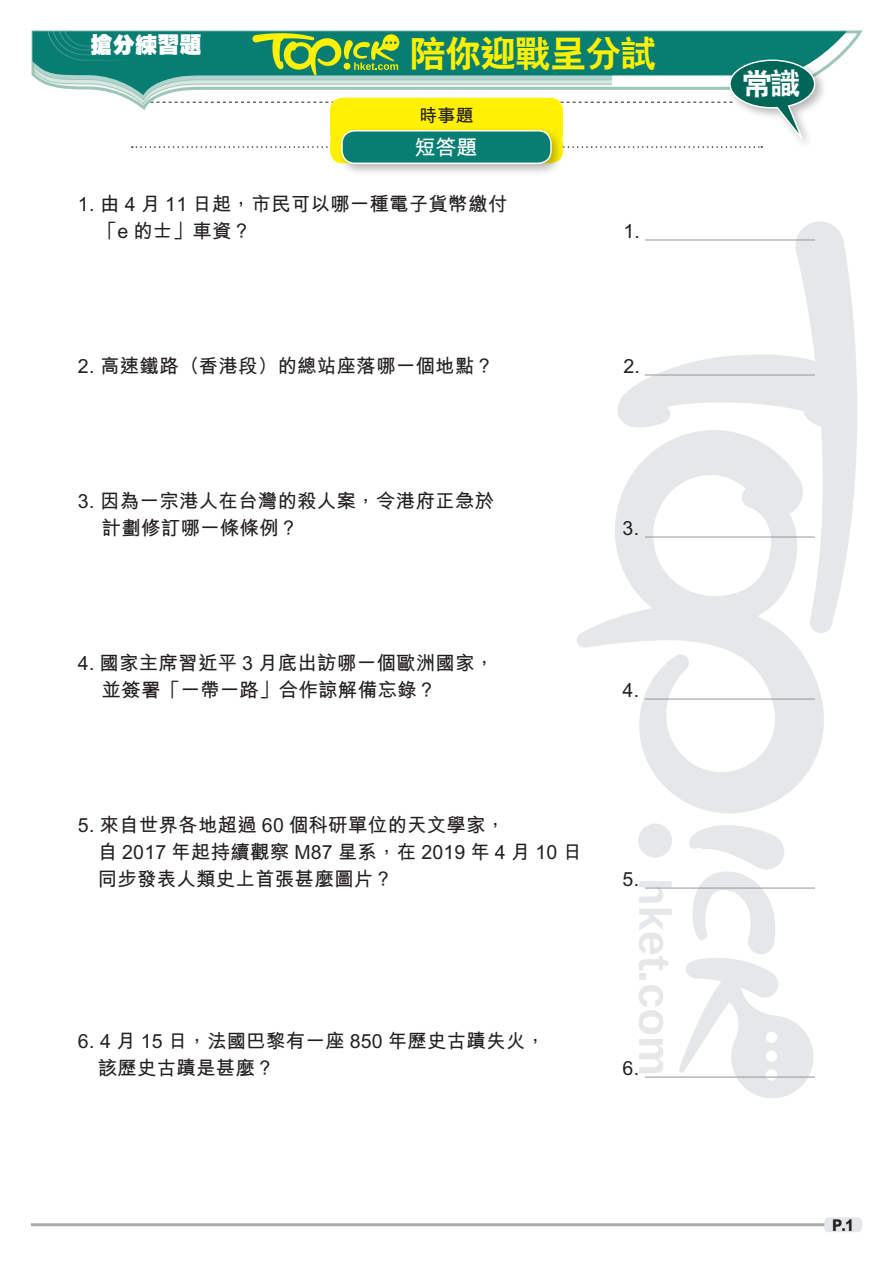
<style>
.page{position:relative;width:893px;height:1263px;background:#fff}
.page>*{position:absolute;margin:0;border:0;box-sizing:border-box;transform-origin:0 0}
.小題eq{font:36px "C Hei 2 Xbold HKSCS";letter-spacing:-.025em;color:#fff101}
.內文{font:30px "C Hei 2 Xbold HKSCS";color:#fff}
.小題{font:22.2px "C Hei Ultra Bold HKSCS";color:#fff}
.增值題et{font:21px "M Hei Bold HKSCS";color:#fff}
.Ex_Questions{font:19.5px "M Hei Bold HKSCS";letter-spacing:.01em;color:#231f20}
.Ex_Questions-2{font:18px "M Hei Bold HKSCS";color:#231f20}
.t1{font:16.2px "M Hei Xbold HKSCS";color:#231f20;scale:.9 1}
</style>
<div class="page">
<svg style="left:639px;top:881px;width:33px;height:22px"></svg>
<svg style="left:639px;top:909px;width:33px;height:61px"></svg>
<div style="left:639px;top:974px;width:7px;height:6px;background:#e6e7e9"></div>
<svg style="left:639px;top:985px;width:24px;height:88px"></svg>
<div style="left:638px;top:823px;width:34px;height:34px;background:#e6e7e9;border-radius:50%"></div>
<svg style="left:679px;top:825px;width:136px;height:273px"></svg>
<svg style="left:617px;top:221px;width:240px;height:411px"></svg>
<svg style="left:577px;top:430px;width:248px;height:383px"></svg>
<svg style="left:816px;top:31px;width:31px;height:37px"></svg>
<div style="left:726px;top:56px;width:101px;height:94px;background:#231f20;opacity:.32"></div>
<svg style="left:31px;top:30px;width:785px;height:118px"></svg>
<div style="left:330px;top:131px;width:233px;height:32px;background:#fff101;border-radius:13px"></div>
<div style="left:337px;top:126px;width:227px;height:50px;background:#231f20;opacity:.32"></div>
<div style="left:342px;top:131px;width:209px;height:32px;background:#087e72;border-radius:13px"></div>
<div style="left:341px;top:130px;width:211px;height:34px;border:1px solid #fff;border-radius:13px"></div>
<hr style="left:31px;top:1223px;width:831px;height:3px;background:#a8a9ad">
<div style="left:824px;top:1217px;width:38px;height:15px;background:#e6e7e9;border-radius:4px"></div>
<hr style="left:645px;top:240px;width:170px;height:1px;background:#939598">
<hr style="left:645px;top:375px;width:170px;height:1px;background:#939598">
<hr style="left:645px;top:537px;width:170px;height:1px;background:#939598">
<hr style="left:645px;top:699px;width:170px;height:1px;background:#939598">
<hr style="left:645px;top:888px;width:170px;height:1px;background:#939598">
<hr style="left:645px;top:1077px;width:170px;height:1px;background:#939598">
<p class="小題" style="left:91px;top:30px;width:113px">搶分練習題</p>
<p class="小題eq" style="left:410px;top:30px;width:248px">陪你迎戰呈分試</p>
<p class="Ex_Questions-2" style="left:419px;top:102px;width:56px">時事題</p>
<p class="增值題et" style="left:414px;top:132px;width:64px">短答題</p>
<p class="Ex_Questions" style="left:78px;top:190px;width:431px">1. 由 4 月 11 日起，市民可以哪一種電子貨幣繳付</p>
<p class="Ex_Questions" style="left:78px;top:217px;width:175px">　「e 的士」車資？</p>
<p class="Ex_Questions" style="left:623px;top:217px;width:18px">1.</p>
<p class="Ex_Questions" style="left:78px;top:352px;width:417px">2. 高速鐵路（香港段）的總站座落哪一個地點？</p>
<p class="Ex_Questions" style="left:623px;top:352px;width:18px">2.</p>
<p class="Ex_Questions" style="left:78px;top:487px;width:417px">3. 因為一宗港人在台灣的殺人案，令港府正急於</p>
<p class="Ex_Questions" style="left:102px;top:514px;width:198px">計劃修訂哪一條條例？</p>
<p class="Ex_Questions" style="left:623px;top:514px;width:18px">3.</p>
<p class="Ex_Questions" style="left:78px;top:649px;width:418px">4. 國家主席習近平 3 月底出訪哪一個歐洲國家，</p>
<p class="Ex_Questions" style="left:102px;top:676px;width:336px">並簽署「一帶一路」合作諒解備忘錄？</p>
<p class="Ex_Questions" style="left:623px;top:676px;width:18px">4.</p>
<p class="Ex_Questions" style="left:78px;top:811px;width:429px">5. 來自世界各地超過 60 個科研單位的天文學家，</p>
<p class="Ex_Questions" style="left:78px;top:838px;width:505px">　自 2017 年起持續觀察 M87 星系，在 2019 年 4 月 10 日</p>
<p class="Ex_Questions" style="left:78px;top:865px;width:316px">　同步發表人類史上首張甚麼圖片？</p>
<p class="Ex_Questions" style="left:623px;top:865px;width:18px">5.</p>
<p class="Ex_Questions" style="left:78px;top:1027px;width:469px">6. 4 月 15 日，法國巴黎有一座 850 年歷史古蹟失火，</p>
<p class="Ex_Questions" style="left:78px;top:1054px;width:198px">　該歷史古蹟是甚麼？</p>
<p class="Ex_Questions" style="left:623px;top:1054px;width:18px">6.</p>
<p class="內文" style="left:742px;top:64px;width:60px">常識</p>
<p class="t1" style="left:832px;top:1214px;width:26px">P.1</p>
</div>
